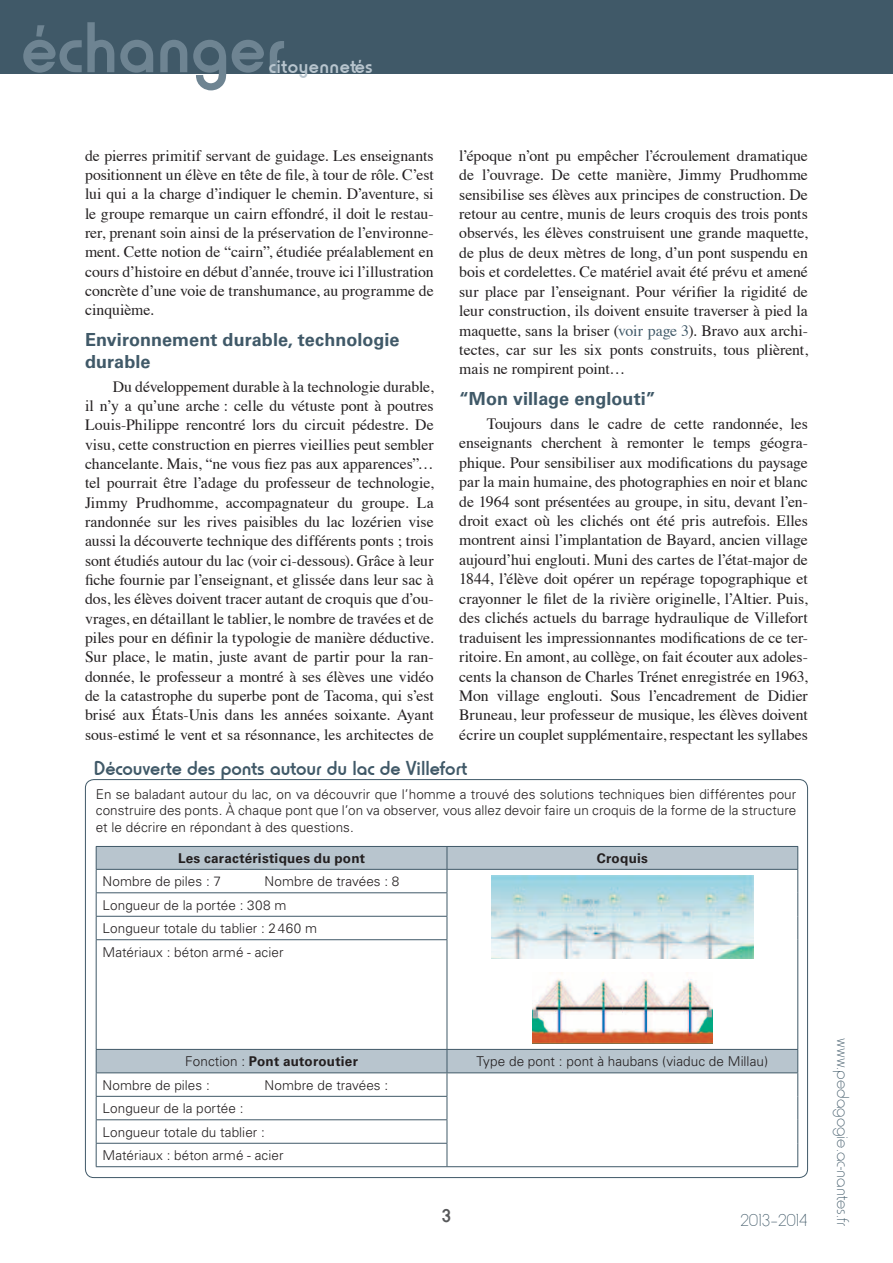
<style>
.page{position:relative;width:893px;height:1263px;background:#fff}
.page>*{position:absolute;margin:0;border:0;box-sizing:border-box;transform-origin:0 0}
.t1{font:500 75px "Horatio D";color:#6e8492}
.t2{font:500 21px "Horatio D";letter-spacing:-.005em;color:#405968}
.t3{font:500 21px "Horatio D";letter-spacing:.02em;color:#b8c5ce}
.t4{font:500 19.5px "Horatio D";color:#57585a}
.t5{font:700 18px/22px "Univers";letter-spacing:.005em;color:#405968}
.t6{font:18px "Horatio D Ligh";color:#405968}
.t7{font:15.75px/19.5px "Times";letter-spacing:-.005em;color:#231f20;text-align:justify}
.t8{font:300 13.5px/23.4px "Univers";letter-spacing:.005em;color:#231f20}
.t9{font:700 13.5px "Univers";letter-spacing:.02em;color:#231f20}
.s1{color:#405968}
.s2{font-weight:300}
</style>
<div class="page">
<div style="left:0;top:0;width:893px;height:74px;background:#405968"></div>
<svg style="left:97px;top:847px;width:700px;height:225px"></svg>
<hr style="left:96px;top:846px;width:351px;height:1px;background:#405968">
<hr style="left:447px;top:846px;width:351px;height:1px;background:#405968">
<hr style="left:96px;top:869px;width:351px;height:1px;background:#405968">
<hr style="left:447px;top:869px;width:351px;height:1px;background:#405968">
<hr style="left:96px;top:892px;width:351px;height:1px;background:#405968">
<hr style="left:96px;top:916px;width:351px;height:1px;background:#405968">
<svg style="left:96px;top:847px;width:1px;height:92px"></svg>
<svg style="left:447px;top:847px;width:1px;height:92px"></svg>
<svg style="left:797px;top:847px;width:1px;height:93px"></svg>
<hr style="left:96px;top:939px;width:351px;height:1px;background:#405968">
<hr style="left:96px;top:940px;width:1px;height:109px;background:#405968">
<hr style="left:447px;top:940px;width:1px;height:109px;background:#405968">
<hr style="left:797px;top:940px;width:1px;height:109px;background:#405968">
<hr style="left:96px;top:1049px;width:351px;height:1px;background:#405968">
<hr style="left:447px;top:1049px;width:351px;height:1px;background:#405968">
<hr style="left:96px;top:1072px;width:351px;height:1px;background:#405968">
<hr style="left:447px;top:1072px;width:351px;height:1px;background:#405968">
<hr style="left:96px;top:1096px;width:351px;height:1px;background:#405968">
<hr style="left:96px;top:1119px;width:351px;height:1px;background:#405968">
<hr style="left:96px;top:1143px;width:351px;height:1px;background:#405968">
<svg style="left:96px;top:1050px;width:1px;height:116px"></svg>
<svg style="left:447px;top:1050px;width:1px;height:116px"></svg>
<svg style="left:797px;top:1050px;width:1px;height:116px"></svg>
<hr style="left:96px;top:1166px;width:351px;height:1px;background:#405968">
<hr style="left:447px;top:1166px;width:351px;height:1px;background:#405968">
<img style="left:492px;top:876px;width:261px;height:83px">
<img style="left:532px;top:972px;width:180px;height:71px">
<h1 class="t1" style="left:21px;top:5px;width:266px">échanger</h1>
<h2 class="t3" style="left:269px;top:54px;width:105px">citoyennetés</h2>
<p class="t7" style="left:85px;top:144px;width:350px">de pierres primitif servant de guidage. Les enseignants positionnent un élève en tête de file, à tour de rôle. C’est lui qui a la charge d’indiquer le chemin. D’aventure, si le groupe remarque un cairn effondré, il doit le restau&shy;rer, prenant soin ainsi de la préservation de l’environne&shy;ment. Cette notion de “cairn”, étudiée préalablement en cours d’histoire en début d’année, trouve ici l’illustration concrète d’une voie de transhumance, au programme de cinquième.</p>
<p class="t5" style="left:85px;top:329px;width:316px">Environnement durable, technologie durable</p>
<p class="t7" style="left:85px;top:375px;width:350px;text-indent:28px">Du développement durable à la technologie durable, il n’y a qu’une arche : celle du vétuste pont à poutres Louis-Philippe rencontré lors du circuit pédestre. De visu, cette construction en pierres vieillies peut sembler chancelante. Mais, “ne vous fiez pas aux apparences”… tel pourrait être l’adage du professeur de technologie, Jimmy Prudhomme, accompagnateur du groupe. La randonnée sur les rives paisibles du lac lozérien vise aussi la découverte technique des différents ponts ; trois sont étudiés autour du lac (voir ci-dessous). Grâce à leur fiche fournie par l’enseignant, et glissée dans leur sac à dos, les élèves doivent tracer autant de croquis que d’ou&shy;vrages, en détaillant le tablier, le nombre de travées et de piles pour en définir la typologie de manière déductive.<br>Sur place, le matin, juste avant de partir pour la ran&shy;donnée, le professeur a montré à ses élèves une vidéo de la catastrophe du superbe pont de Tacoma, qui s’est brisé aux États-Unis dans les années soixante. Ayant sous-estimé le vent et sa résonnance, les architectes de</p>
<p class="t7" style="left:459px;top:144px;width:350px">l’époque n’ont pu empêcher l’écroulement dramatique de l’ouvrage. De cette manière, Jimmy Prudhomme sensibilise ses élèves aux principes de construction. De retour au centre, munis de leurs croquis des trois ponts observés, les élèves construisent une grande maquette, de plus de deux mètres de long, d’un pont suspendu en bois et cordelettes. Ce matériel avait été prévu et amené sur place par l’enseignant. Pour vérifier la rigidité de leur construction, ils doivent ensuite traverser à pied la maquette, sans la briser (<span class="s1">voir page 3</span>). Bravo aux archi&shy;tectes, car sur les six ponts construits, tous plièrent, mais ne rompirent point…</p>
<p class="t5" style="left:459px;top:388px;width:198px">“Mon village englouti”</p>
<p class="t7" style="left:459px;top:412px;width:350px;text-indent:28px">Toujours dans le cadre de cette randonnée, les enseignants cherchent à remonter le temps géogra&shy;phique. Pour sensibiliser aux modifications du paysage par la main humaine, des photographies en noir et blanc de 1964 sont présentées au groupe, in situ, devant l’en&shy;droit exact où les clichés ont été pris autrefois. Elles montrent ainsi l’implantation de Bayard, ancien village aujourd’hui englouti. Muni des cartes de l’état-major de 1844, l’élève doit opérer un repérage topographique et crayonner le filet de la rivière originelle, l’Altier. Puis, des clichés actuels du barrage hydraulique de Villefort traduisent les impressionnantes modifications de ce ter&shy;ritoire. En amont, au collège, on fait écouter aux adoles&shy;cents la chanson de Charles Trénet enregistrée en 1963, Mon village englouti. Sous l’encadrement de Didier Bruneau, leur professeur de musique, les élèves doivent écrire un couplet supplémentaire, respectant les syllabes</p>
<h2 class="t2" style="left:94px;top:756px;width:375px">Découverte des ponts autour du lac de Villefort</h2>
<p class="t8" style="left:96px;top:786px;width:702px;line-height:16.2px;text-align:justify">En se baladant autour du lac, on va découvrir que l’homme a trouvé des solutions techniques bien différentes pour construire des ponts. À chaque pont que l’on va observer, vous allez devoir faire un croquis de la forme de la structure et le décrire en répondant à des questions.</p>
<p class="t9" style="left:178px;top:850px;width:189px">Les caractéristiques du pont</p>
<p class="t9" style="left:597px;top:850px;width:52px">Croquis</p>
<p class="t8" style="left:103px;top:870px;width:120px">Nombre de piles : 7</p>
<p class="t8" style="left:103px;top:870px;width:298px;text-indent:162px">Nombre de travées : 8<br>Longueur de la portée : 308 m<br>Longueur totale du tablier : 2460 m<br>Matériaux : béton armé - acier</p>
<p class="t9" style="left:185px;top:1054px;width:174px"><span class="s2">Fonction :</span> Pont autoroutier</p>
<p class="t8" style="left:476px;top:1050px;width:293px">Type de pont : pont à haubans (viaduc de Millau)</p>
<p class="t8" style="left:103px;top:1073px;width:109px">Nombre de piles :</p>
<p class="t8" style="left:265px;top:1073px;width:125px">Nombre de travées :</p>
<p class="t8" style="left:103px;top:1097px;width:182px">Longueur de la portée :<br>Longueur totale du tablier :<br>Matériaux : béton armé - acier</p>
<p class="t4" style="left:442px;top:1205px;width:10px">3</p>
<p class="t6" style="left:741px;top:1210px;width:69px">2013–2014</p>
<p class="t6" style="left:853px;top:1038px;width:189px;rotate:90deg">www.pedagogie.ac-nantes.fr</p>
</div>
